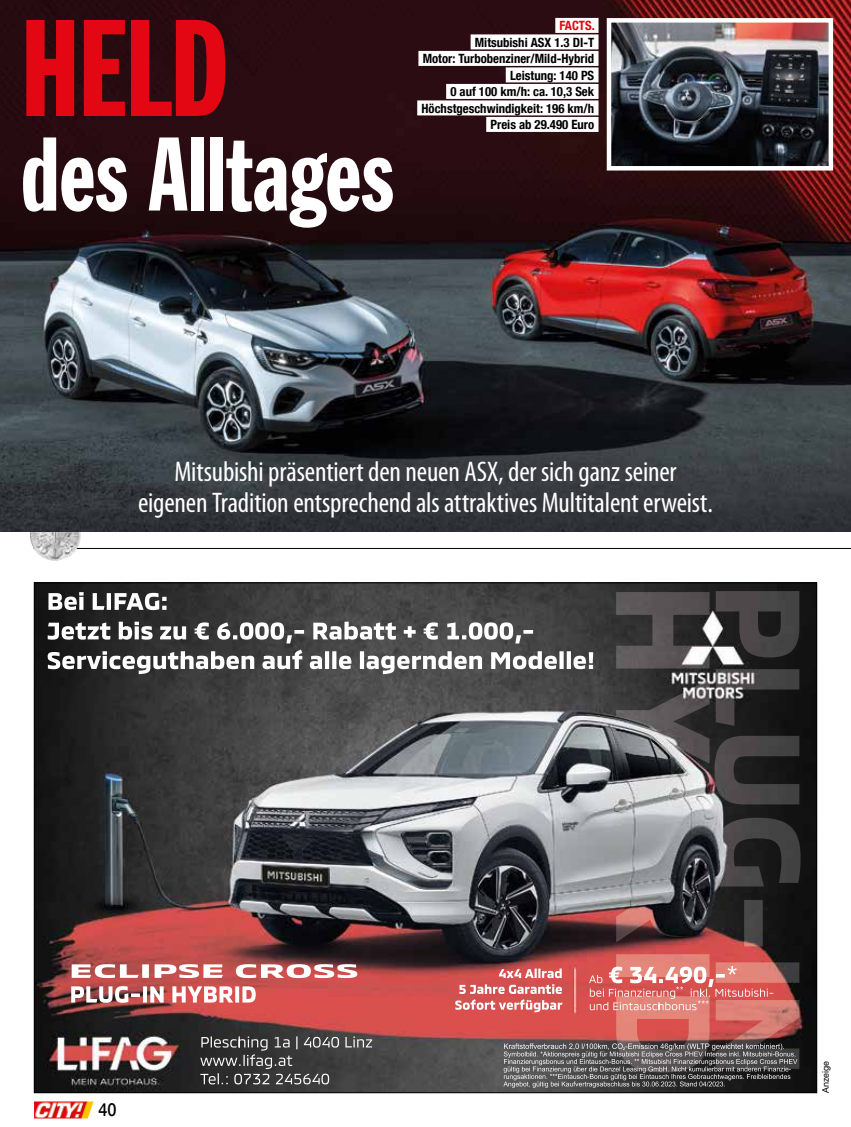
<style>
.page{position:relative;width:851px;height:1127px;background:#fff}
.page>*{position:absolute;margin:0;border:0;box-sizing:border-box;transform-origin:0 0}
.t1{font:144px "Franklin Extra Cond Gothic";color:#e30613}
.t2{font:109.5px "Franklin Extra Cond Gothic";letter-spacing:-.01em;color:#fff}
.t3{font:condensed 28.5px/31.5px "Myriad Pro";letter-spacing:-.005em;color:#fff;text-align:center}
.t4{font:500 18px "Helvetica Neue LT Com";color:#000;scale:.9 1}
.t5{font:700 condensed 12.75px/16.5px "Helvetica Neue LT Com";color:#000;text-align:right}
.t6{font:700 condensed 12.75px "Helvetica Neue LT Com";color:#e30613}
.t7{font:9px "Helvetica Neue LT Com";color:#000}
</style>
<div class="page">
<img style="left:34px;top:1101px;width:60px;height:17px">
<img style="left:36px;top:585px;width:778px;height:506px">
<img style="left:30px;top:531px;width:51px;height:30px">
<img style="left:0;top:0;width:850px;height:531px">
<img style="left:611px;top:23px;width:217px;height:143px">
<div style="left:606px;top:18px;width:227px;height:153px;border:4px solid #fff"></div>
<div style="left:555px;top:18px;width:43px;height:15px;background:#fff"></div>
<div style="left:470px;top:34px;width:128px;height:15px;background:#fff"></div>
<div style="left:418px;top:51px;width:180px;height:15px;background:#fff"></div>
<div style="left:505px;top:67px;width:93px;height:15px;background:#fff"></div>
<div style="left:446px;top:84px;width:152px;height:15px;background:#fff"></div>
<div style="left:417px;top:100px;width:181px;height:15px;background:#fff"></div>
<div style="left:486px;top:117px;width:112px;height:15px;background:#fff"></div>
<h1 class="t1" style="left:21px;top:-8px;width:210px">HELD</h1>
<h2 class="t2" style="left:21px;top:116px;width:375px">des Alltages</h2>
<p class="t6" style="left:559px;top:18px;width:37px">FACTS.</p>
<p class="t5" style="left:421px;top:34px;width:174px">Mitsubishi ASX 1.3 DI-T<br>Motor: Turbobenziner/Mild-Hybrid<br>Leistung: 140 PS<br>0 auf 100 km/h: ca. 10,3 Sek<br>Höchstgeschwindigkeit: 196 km/h<br>Preis ab 29.490 Euro</p>
<h3 class="t3" style="left:138px;top:455px;width:576px">Mitsubishi präsentiert den neuen ASX, der sich ganz seiner eigenen Tradition entsprechend als attraktives Multitalent erweist.</h3>
<h3 class="t4" style="left:98px;top:1099px;width:22px">40</h3>
<p class="t7" style="left:819px;top:1093px;width:33px;rotate:-90deg">Anzeige</p>
</div>
